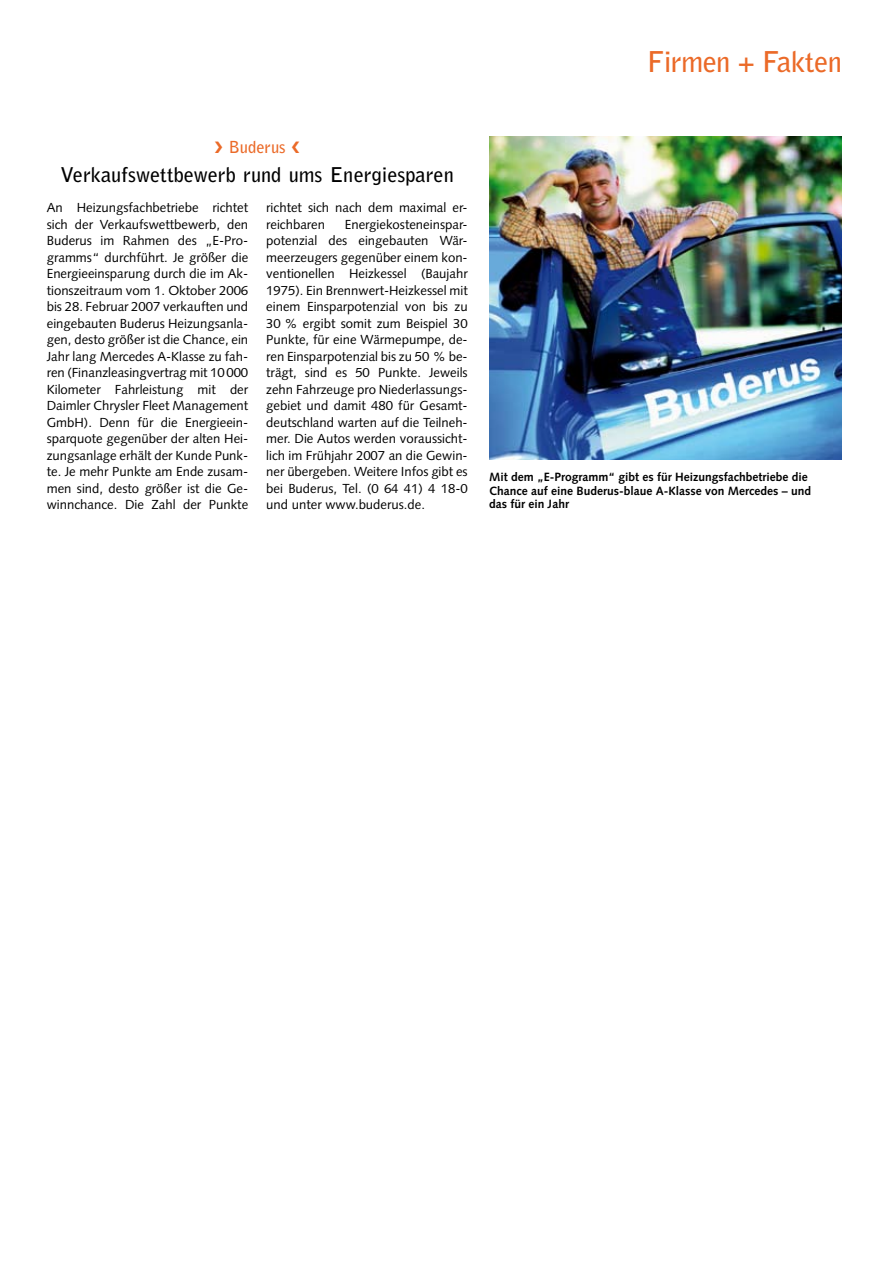
<style>
.page{position:relative;width:893px;height:1263px;background:#fff}
.page>*{position:absolute;margin:0;border:0;box-sizing:border-box;transform-origin:0 0}
.t1{font:700 28.5px "Bell Gothic Std";letter-spacing:-.025em;color:#eb6a28}
.t2{font:700 20.25px "Bell Gothic Std";color:#000}
.t3{font:700 16.5px "Bell Gothic Std";color:#eb6a28}
.t4{font:13.2px/16.5px "Syntax LT Std";color:#000}
.t5{font:700 12px/13.5px "Syntax LT Std";color:#000}
</style>
<div class="page">
<img style="left:489px;top:136px;width:353px;height:324px">
<h1 class="t1" style="left:647px;top:45px;width:196px">Firmen + Fakten</h1>
<p class="t3" style="left:215px;top:137px;width:87px">❯ Buderus ❮</p>
<h2 class="t2" style="left:61px;top:163px;width:395px">Verkaufswettbewerb rund ums Energiesparen</h2>
<p class="t4" style="left:47px;top:199px;width:203px;text-align:justify">An Heizungsfachbetriebe richtet sich der Verkaufswettbewerb, den Buderus im Rahmen des „E-Pro&shy;gramms“ durchführt. Je größer die Energieeinsparung durch die im Ak&shy;tionszeitraum vom 1. Oktober 2006 bis 28. Februar 2007 verkauften und eingebauten Buderus Heizungsanla&shy;gen, desto größer ist die Chance, ein Jahr lang Mercedes A-Klasse zu fah&shy;ren (Finanzleasingvertrag mit 10000<br>Kilometer Fahrleistung mit der Daimler Chrysler Fleet Management GmbH). Denn für die Energieein&shy;sparquote gegenüber der alten Hei&shy;zungsanlage erhält der Kunde Punk&shy;te. Je mehr Punkte am Ende zusam&shy;men sind, desto größer ist die Ge&shy;winnchance. Die Zahl der Punkte</p>
<p class="t4" style="left:266px;top:199px;width:203px">richtet sich nach dem maximal er&shy;reichbaren</p>
<p class="t4" style="left:266px;top:216px;width:203px;text-indent:79px">Energiekosteneinspar&shy;potenzial des eingebauten Wär&shy;meerzeugers gegenüber einem kon&shy;ventionellen Heizkessel (Baujahr 1975). Ein Brennwert-Heizkessel mit einem Einsparpotenzial von bis zu 30 % ergibt somit zum Beispiel 30<br>Punkte, für eine Wärmepumpe, de&shy;ren Einsparpotenzial bis zu 50 % be&shy;trägt, sind es 50 Punkte. Jeweils zehn Fahrzeuge pro Niederlassungs&shy;gebiet und damit 480 für Gesamt&shy;deutschland warten auf die Teilneh&shy;mer. Die Autos werden voraussicht&shy;lich im Frühjahr 2007 an die Gewin&shy;ner übergeben. Weitere Infos gibt es bei Buderus, Tel. (0 64 41) 4 18-0 und unter www.buderus.de.</p>
<p class="t5" style="left:489px;top:470px;width:324px">Mit dem „E-Programm“ gibt es für Heizungsfachbetriebe die<br>Chance auf eine Buderus-blaue A-Klasse von Mercedes – und das für ein Jahr</p>
</div>
